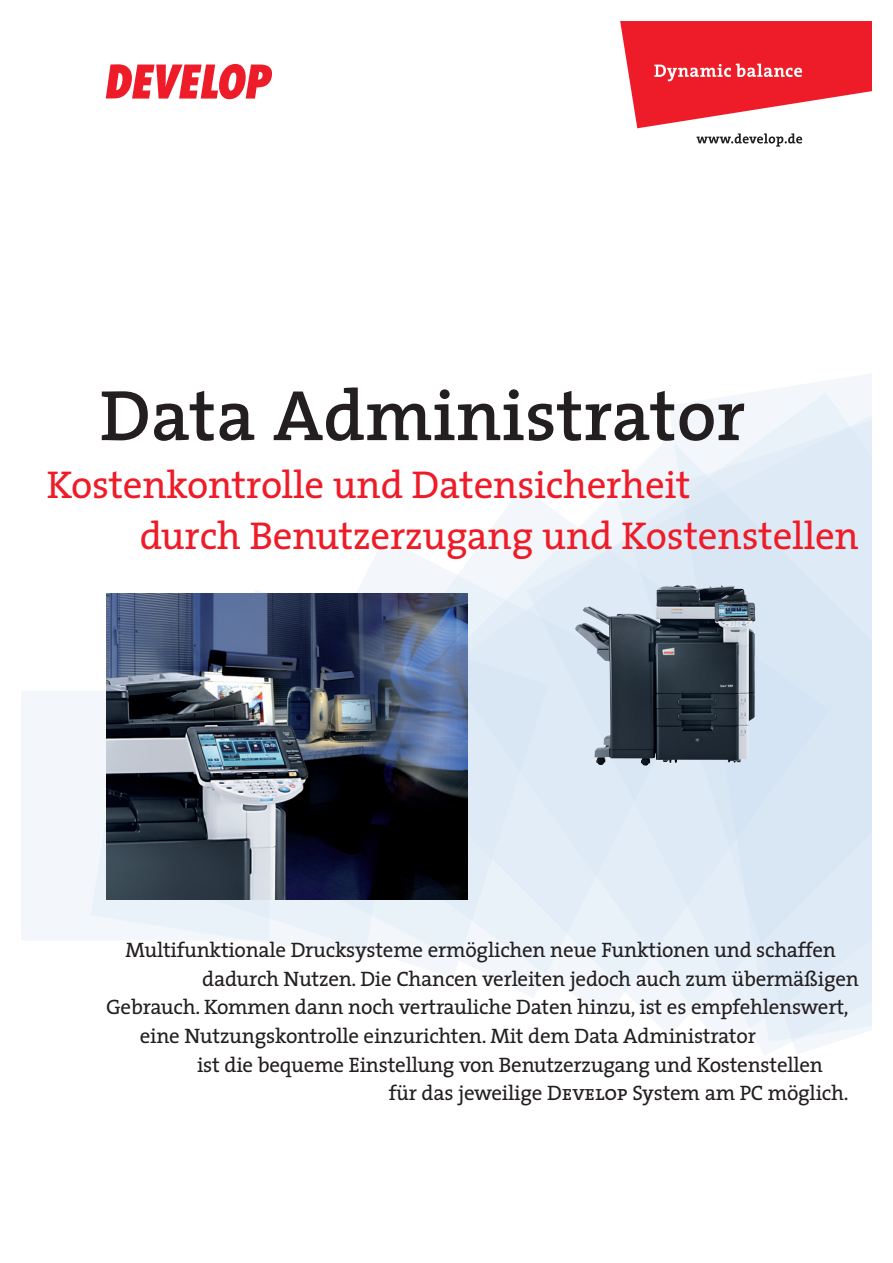
<style>
.page{position:relative;width:893px;height:1263px;background:#fff}
.page>*{position:absolute;margin:0;border:0;box-sizing:border-box;transform-origin:0 0}
.t1{font:600 72px "The Serif";color:#231f20}
.t2{font:39px/51px "The Serif";letter-spacing:-.005em;color:#ee1c28}
.t3{font:21px "The Serif";letter-spacing:-.01em;color:#231f20}
.s1{font-family:"The Serif Caps"}
</style>
<div class="page">
<svg style="left:752px;top:374px;width:120px;height:19px;fill:#f3f7fb"></svg>
<svg style="left:669px;top:393px;width:203px;height:649px;fill:#f3f7fb"></svg>
<svg style="left:620px;top:439px;width:48px;height:595px"></svg>
<svg style="left:668px;top:438px;width:204px;height:597px;fill:#deeaf6"></svg>
<svg style="left:485px;top:488px;width:42px;height:50px;fill:#f3f7fb"></svg>
<svg style="left:527px;top:489px;width:91px;height:528px"></svg>
<svg style="left:618px;top:487px;width:50px;height:531px;fill:#eaf2f9"></svg>
<svg style="left:668px;top:487px;width:162px;height:531px;fill:#d9e7f5"></svg>
<svg style="left:370px;top:538px;width:75px;height:52px;fill:#f3f7fb"></svg>
<svg style="left:445px;top:538px;width:82px;height:456px;fill:#f3f7fb"></svg>
<svg style="left:527px;top:538px;width:91px;height:460px;fill:#e3edf8"></svg>
<svg style="left:618px;top:538px;width:71px;height:460px"></svg>
<svg style="left:370px;top:590px;width:75px;height:385px"></svg>
<svg style="left:445px;top:590px;width:103px;height:388px"></svg>
<svg style="left:250px;top:899px;width:48px;height:49px;fill:#f3f7fb"></svg>
<svg style="left:298px;top:899px;width:110px;height:59px"></svg>
<div style="left:21px;top:691px;width:248px;height:249px;background:#f3f7fb"></div>
<div style="left:106px;top:899px;width:163px;height:20px;background:#eaf2f9"></div>
<img style="left:106px;top:593px;width:362px;height:306px">
<img style="left:575px;top:585px;width:180px;height:179px">
<svg style="left:106px;top:64px;width:166px;height:35px"></svg>
<svg style="left:620px;top:21px;width:252px;height:126px"></svg>
<h1 class="t1" style="left:100px;top:387px;width:647px">Data Administrator</h1>
<h2 class="t2" style="left:140px;top:463px;width:721px;text-indent:-93px">Kostenkontrolle und Datensicherheit<br>durch Benutzerzugang und Kostenstellen</h2>
<p class="t3" style="left:125px;top:941px;width:712px">Multifunktionale Drucksysteme ermöglichen neue Funktionen und schaffen</p>
<p class="t3" style="left:202px;top:970px;width:658px">dadurch Nutzen. Die Chancen verleiten jedoch auch zum übermäßigen</p>
<p class="t3" style="left:106px;top:999px;width:744px">Gebrauch. Kommen dann noch vertrauliche Daten hinzu, ist es empfehlenswert,</p>
<p class="t3" style="left:140px;top:1027px;width:618px">eine Nutzungskontrolle einzurichten. Mit dem Data Administrator</p>
<p class="t3" style="left:197px;top:1056px;width:627px">ist die bequeme Einstellung von Benutzerzugang und Kostenstellen</p>
<p class="t3" style="left:389px;top:1085px;width:461px">für das jeweilige <span class="s1">Develop</span> System am PC möglich.</p>
</div>
